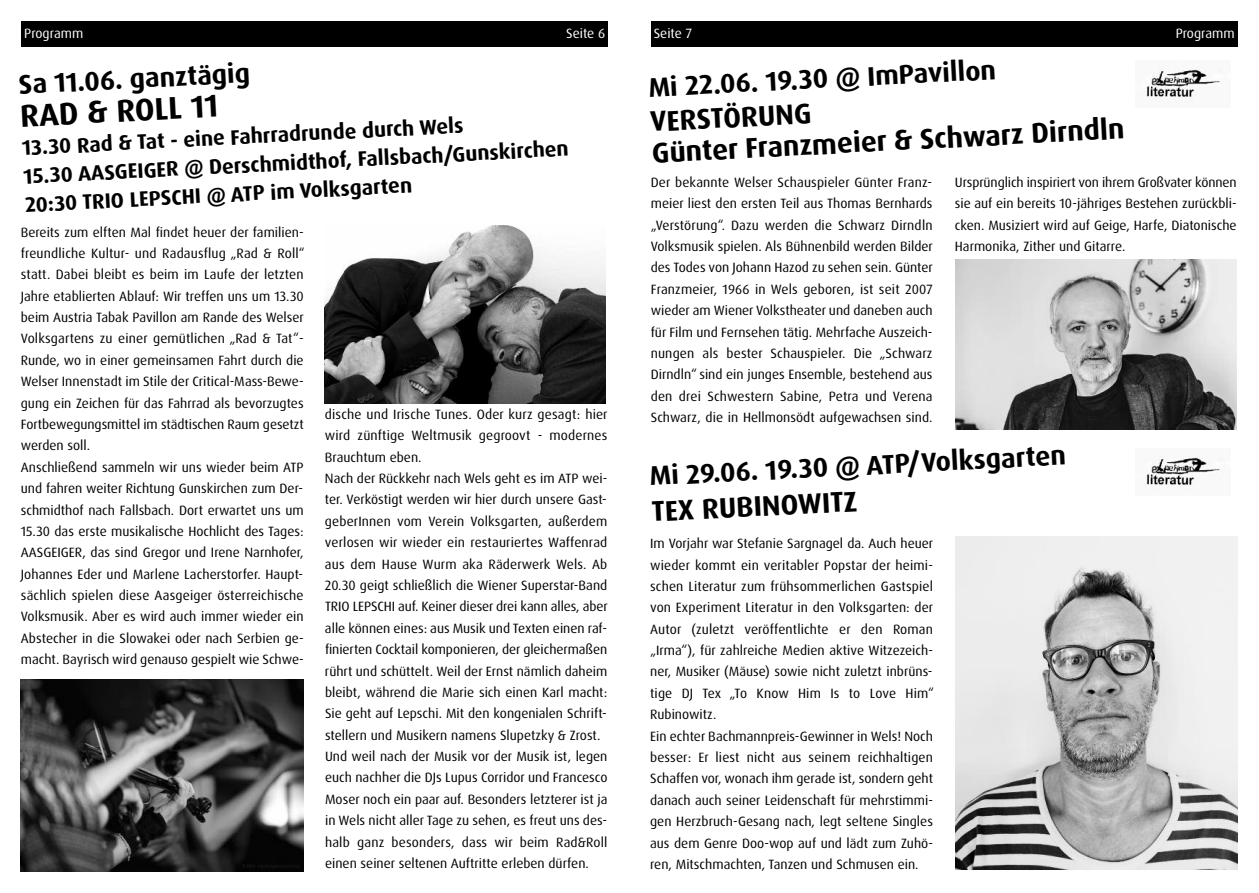
<style>
.page{position:relative;width:1259px;height:893px;background:#fff}
.page>*{position:absolute;margin:0;border:0;box-sizing:border-box;transform-origin:0 0}
.t1{font:700 31.5px "Dax OT";color:#000}
.t2{font:700 28.5px/31.5px "Dax OT";color:#000}
.t3{font:700 27px "Dax OT";color:#000}
.t4{font:700 21px/28.5px "Dax OT";color:#000}
.t5{font:13.5px/21.5px "Dax OT";color:#000}
.t6{font:13.5px "Dax OT";color:#fff}
</style>
<div class="page">
<div style="left:651px;top:21px;width:586px;height:26px;background:#000"></div>
<img style="left:955px;top:537px;width:282px;height:333px">
<img style="left:1146px;top:67px;width:76px;height:35px">
<img style="left:955px;top:260px;width:281px;height:170px">
<img style="left:1146px;top:455px;width:76px;height:35px">
<div style="left:21px;top:21px;width:587px;height:26px;background:#000"></div>
<img style="left:21px;top:680px;width:283px;height:191px">
<img style="left:325px;top:226px;width:280px;height:178px">
<p class="t6" style="left:24px;top:27px;width:60px">Programm</p>
<p class="t6" style="left:566px;top:27px;width:41px">Seite 6</p>
<h3 class="t3" style="left:18px;top:73px;width:233px;rotate:-3deg">Sa 11.06. ganztägig</h3>
<h1 class="t1" style="left:20px;top:102px;width:199px;rotate:-3deg">RAD &amp; ROLL 11</h1>
<h3 class="t4" style="left:21px;top:135px;width:547px;rotate:-3deg">13.30 Rad &amp; Tat - eine Fahrradrunde durch Wels<br>15.30 AASGEIGER @ Derschmidthof, Fallsbach/Gunskirchen<br>20:30 TRIO LEPSCHI @ ATP im Volksgarten</h3>
<p class="t5" style="left:21px;top:222px;width:285px">Bereits zum elften Mal findet heuer der familien&shy;freundliche Kultur- und Radausflug „Rad &amp; Roll“ statt. Dabei bleibt es beim im Laufe der letzten Jahre etablierten Ablauf: Wir treffen uns um 13.30 beim Austria Tabak Pavillon am Rande des Welser Volksgartens zu einer gemütlichen „Rad &amp; Tat“- Runde, wo in einer gemeinsamen Fahrt durch die Welser Innenstadt im Stile der Critical-Mass-Bewe&shy;gung ein Zeichen für das Fahrrad als bevorzugtes Fortbewegungsmittel im städtischen Raum gesetzt werden soll.<br>Anschließend sammeln wir uns wieder beim ATP und fahren weiter Richtung Gunskirchen zum Der&shy;schmidthof nach Fallsbach. Dort erwartet uns um 15.30 das erste musikalische Hochlicht des Tages:<br>AASGEIGER, das sind Gregor und Irene Narnhofer, Johannes Eder und Marlene Lacherstorfer. Haupt&shy;sächlich spielen diese Aasgeiger österreichische Volksmusik. Aber es wird auch immer wieder ein Abstecher in die Slowakei oder nach Serbien ge&shy;macht. Bayrisch wird genauso gespielt wie Schwe-</p>
<p class="t5" style="left:325px;top:404px;width:284px">dische und Irische Tunes. Oder kurz gesagt: hier wird zünftige Weltmusik gegroovt - modernes Brauchtum eben.<br>Nach der Rückkehr nach Wels geht es im ATP wei&shy;ter. Verköstigt werden wir hier durch unsere Gast&shy;geberInnen vom Verein Volksgarten, außerdem verlosen wir wieder ein restauriertes Waffenrad aus dem Hause Wurm aka Räderwerk Wels. Ab 20.30 geigt schließlich die Wiener Superstar-Band TRIO LEPSCHI auf. Keiner dieser drei kann alles, aber alle können eines: aus Musik und Texten einen raf&shy;finierten Cocktail komponieren, der gleichermaßen rührt und schüttelt. Weil der Ernst nämlich daheim bleibt, während die Marie sich einen Karl macht:<br>Sie geht auf Lepschi. Mit den kongenialen Schrift&shy;stellern und Musikern namens Slupetzky &amp; Zrost.<br>Und weil nach der Musik vor der Musik ist, legen euch nachher die DJs Lupus Corridor und Francesco Moser noch ein paar auf. Besonders letzterer ist ja in Wels nicht aller Tage zu sehen, es freut uns des&shy;halb ganz besonders, dass wir beim Rad&amp;Roll einen seiner seltenen Auftritte erleben dürfen.</p>
<p class="t6" style="left:654px;top:27px;width:40px">Seite 7</p>
<p class="t6" style="left:1175px;top:27px;width:60px">Programm</p>
<h3 class="t3" style="left:648px;top:76px;width:349px;rotate:-3deg">Mi 22.06. 19.30 @ ImPavillon</h3>
<h2 class="t2" style="left:649px;top:108px;width:474px;rotate:-3deg">VERSTÖRUNG<br>Günter Franzmeier &amp; Schwarz Dirndln</h2>
<p class="t5" style="left:651px;top:172px;width:284px;text-align:justify">Der bekannte Welser Schauspieler Günter Franz&shy;meier liest den ersten Teil aus Thomas Bernhards „Verstörung“. Dazu werden die Schwarz Dirndln Volksmusik spielen. Als Bühnenbild werden Bilder des Todes von Johann Hazod zu sehen sein. Günter Franzmeier, 1966 in Wels geboren, ist seit 2007 wieder am Wiener Volkstheater und daneben auch für Film und Fernsehen tätig. Mehrfache Auszeich&shy;nungen als bester Schauspieler. Die „Schwarz Dirndln“ sind ein junges Ensemble, bestehend aus den drei Schwestern Sabine, Petra und Verena Schwarz, die in Hellmonsödt aufgewachsen sind.</p>
<h3 class="t3" style="left:649px;top:465px;width:418px;rotate:-3deg">Mi 29.06. 19.30 @ ATP/Volksgarten</h3>
<h2 class="t2" style="left:651px;top:498px;width:207px;rotate:-3deg">TEX RUBINOWITZ</h2>
<p class="t5" style="left:650px;top:534px;width:285px">Im Vorjahr war Stefanie Sargnagel da. Auch heuer wieder kommt ein veritabler Popstar der heimi&shy;schen Literatur zum frühsommerlichen Gastspiel von Experiment Literatur in den Volksgarten: der Autor (zuletzt veröffentlichte er den Roman „Irma“), für zahlreiche Medien aktive Witzezeich&shy;ner, Musiker (Mäuse) sowie nicht zuletzt inbrüns&shy;tige DJ Tex „To Know Him Is to Love Him“ Rubinowitz.<br>Ein echter Bachmannpreis-Gewinner in Wels! Noch besser: Er liest nicht aus seinem reichhaltigen Schaffen vor, wonach ihm gerade ist, sondern geht danach auch seiner Leidenschaft für mehrstimmi&shy;gen Herzbruch-Gesang nach, legt seltene Singles aus dem Genre Doo-wop auf und lädt zum Zuhö&shy;ren, Mitschmachten, Tanzen und Schmusen ein.</p>
<p class="t5" style="left:955px;top:172px;width:283px;text-align:justify">Ursprünglich inspiriert von ihrem Großvater können sie auf ein bereits 10-jähriges Bestehen zurückbli&shy;cken. Musiziert wird auf Geige, Harfe, Diatonische Harmonika, Zither und Gitarre.</p>
</div>
